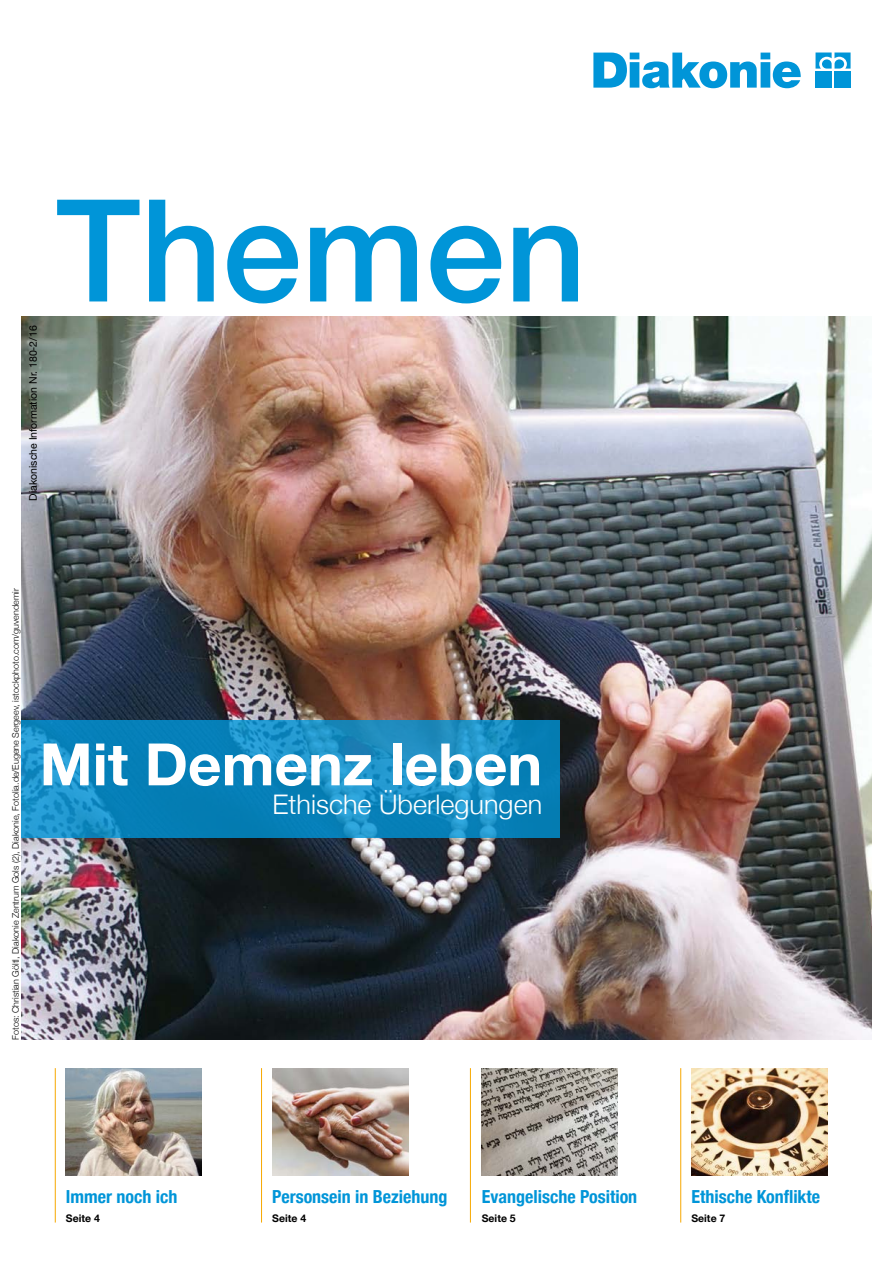
<style>
.page{position:relative;width:893px;height:1263px;background:#fff}
.page>*{position:absolute;margin:0;border:0;box-sizing:border-box;transform-origin:0 0}
.t1{font:500 142.5px "Helvetica Neue";color:#0095d8}
.t2{font:700 58.5px "Helvetica Neue";color:#fff}
.t3{font:300 27px "Helvetica Neue";color:#fff}
.t4{font:700 condensed 18px "Helvetica Neue";color:#0095d8}
.t5{font:10.5px "Helvetica Neue";color:#000}
.t6{font:700 10.5px "Helvetica Neue";color:#000}
.t7{font:300 9px "Helvetica Neue";color:#000}
</style>
<div class="page">
<img style="left:21px;top:317px;width:851px;height:723px">
<svg style="left:593px;top:53px;width:208px;height:35px"></svg>
<svg style="left:815px;top:53px;width:36px;height:16px"></svg>
<div style="left:815px;top:71px;width:17px;height:17px;background:#0095d8"></div>
<div style="left:834px;top:71px;width:17px;height:17px;background:#0095d8"></div>
<svg style="left:21px;top:721px;width:538px;height:117px;background:#1188bf"></svg>
<img style="left:66px;top:1068px;width:136px;height:107px">
<hr style="left:55px;top:1068px;width:1px;height:154px;background:#f7a800">
<img style="left:272px;top:1068px;width:136px;height:107px">
<hr style="left:261px;top:1068px;width:1px;height:154px;background:#f7a800">
<img style="left:691px;top:1068px;width:136px;height:107px">
<hr style="left:680px;top:1068px;width:1px;height:154px;background:#f7a800">
<img style="left:482px;top:1068px;width:136px;height:107px">
<hr style="left:470px;top:1068px;width:1px;height:154px;background:#f7a800">
<p class="t5" style="left:25px;top:501px;width:177px;rotate:-90deg">Diakonische Information Nr. 180-2/16</p>
<h1 class="t1" style="left:56px;top:136px;width:532px">Themen</h1>
<p class="t7" style="left:8px;top:1040px;width:453px;rotate:-90deg">Fotos: Christian Göltl, Diakonie Zentrum Gols (2), Diakonie, Fotolia.de/Eugene Sergeev, istockphoto.com/guvendemir</p>
<h2 class="t2" style="left:40px;top:718px;width:504px">Mit Demenz leben</h2>
<h3 class="t3" style="left:273px;top:782px;width:271px">Ethische Überlegungen</h3>
<h3 class="t4" style="left:66px;top:1181px;width:113px">Immer noch ich</h3>
<p class="t6" style="left:66px;top:1210px;width:36px">Seite 4</p>
<h3 class="t4" style="left:272px;top:1181px;width:177px">Personsein in Beziehung</h3>
<p class="t6" style="left:272px;top:1210px;width:36px">Seite 4</p>
<h3 class="t4" style="left:482px;top:1181px;width:157px">Evangelische Position</h3>
<p class="t6" style="left:482px;top:1210px;width:36px">Seite 5</p>
<h3 class="t4" style="left:691px;top:1181px;width:130px">Ethische Konflikte</h3>
<p class="t6" style="left:691px;top:1210px;width:36px">Seite 7</p>
</div>
